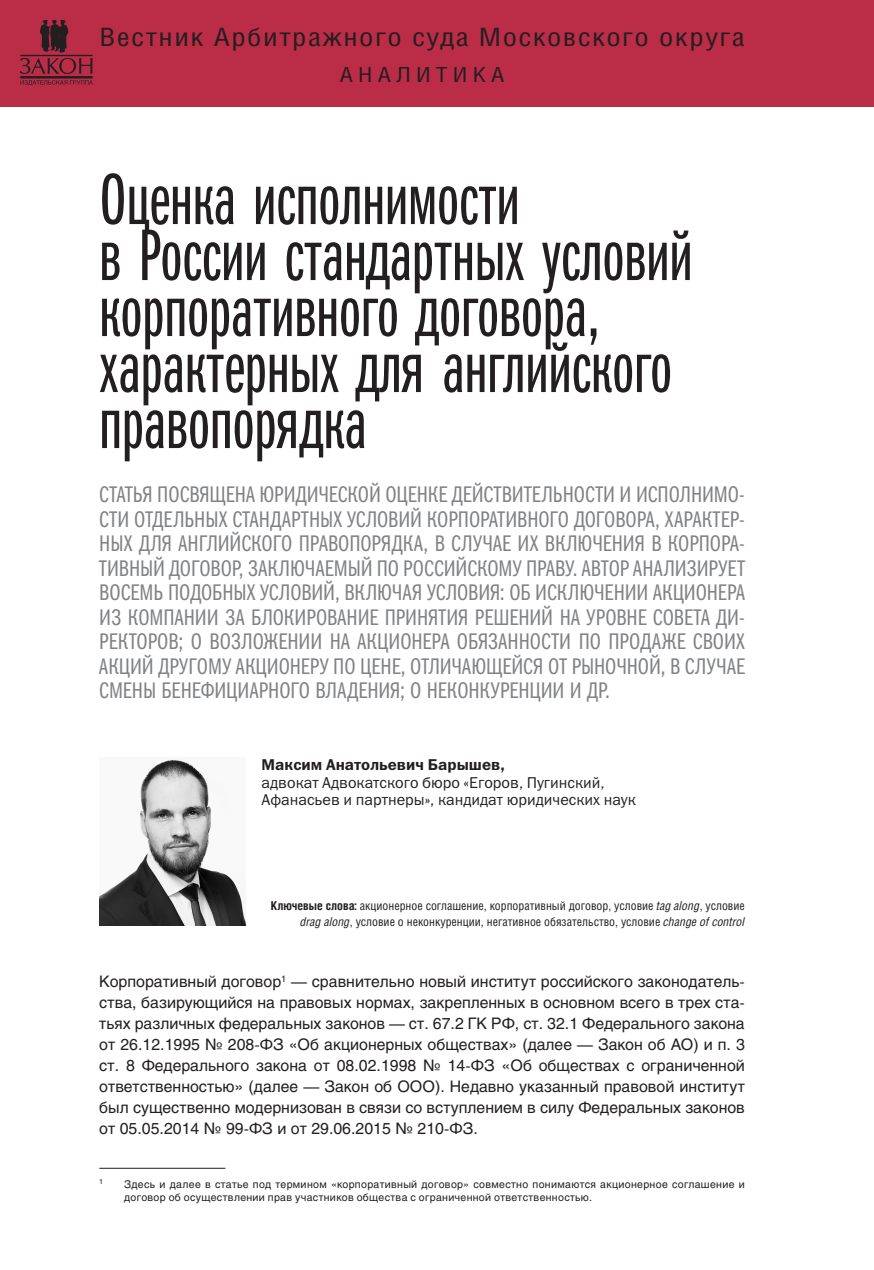
<style>
.page{position:relative;width:874px;height:1270px;background:#fff}
.page>*{position:absolute;margin:0;border:0;box-sizing:border-box;transform-origin:0 0}
.Zag{font:73.5px/56px "Franklin Gothic Book X Cmp ITC";color:#231f20}
.annons_izdania{font:25.2px "Helios Cond";letter-spacing:.05em;color:#231f20;scale:1.18 1}
.annotac{font:22.75px/24.5px "Franklin Gothic Book Cmp ITC";letter-spacing:.01em;color:#808285;text-align:justify}
.annons_izdania-2{font:20.82px "Helios Cond";letter-spacing:.21em;color:#231f20;scale:1.18 1}
.t1{font:15.75px/21px "Helios";color:#231f20;text-align:justify}
.avtor_dolz{font:15.75px/17.5px "Franklin Gothic Book ITC";color:#231f20}
.avt{font:15.75px "Franklin Gothic Demi ITC";color:#231f20}
.Kluch_slova{font:12.25px/15.8px "Helios Cond";color:#231f20;text-align:right}
.snoska_fas{font:10.5px/12.6px "Helios";letter-spacing:.03em;color:#231f20}
.snoska_fas-2{font:7.17px "Helios";color:#231f20}
.s1{font-weight:700}
.s2{font-style:italic}
</style>
<div class="page">
<div style="left:0;top:0;width:873px;height:107px;background:#bb2c47"></div>
<svg style="left:20px;top:20px;width:73px;height:66px"></svg>
<hr style="left:873px;top:0;width:1px;height:107px;background:#bb2c47">
<hr style="left:99px;top:1168px;width:126px;height:1px;background:#231f20">
<img style="left:99px;top:759px;width:147px;height:166px">
<p class="annons_izdania" style="left:99px;top:21px;width:548px">Вестник Арбитражного суда Московского округа</p>
<p class="annons_izdania-2" style="left:339px;top:62px;width:141px">АНАЛИТИКА</p>
<p class="Zag" style="left:99px;top:173px;width:594px">Оценка исполнимости<br>в России стандартных условий корпоративного договора, характерных для английского правопорядка</p>
<p class="annotac" style="left:99px;top:483px;width:646px">СТАТЬЯ ПОСВЯЩЕНА ЮРИДИЧЕСКОЙ ОЦЕНКЕ ДЕЙСТВИТЕЛЬНОСТИ И ИСПОЛНИМО-СТИ ОТДЕЛЬНЫХ СТАНДАРТНЫХ УСЛОВИЙ КОРПОРАТИВНОГО ДОГОВОРА, ХАРАКТЕР-НЫХ ДЛЯ АНГЛИЙСКОГО ПРАВОПОРЯДКА, В СЛУЧАЕ ИХ ВКЛЮЧЕНИЯ В КОРПОРА-ТИВНЫЙ ДОГОВОР, ЗАКЛЮЧАЕМЫЙ ПО РОССИЙСКОМУ ПРАВУ. АВТОР АНАЛИЗИРУЕТ ВОСЕМЬ ПОДОБНЫХ УСЛОВИЙ, ВКЛЮЧАЯ УСЛОВИЯ: ОБ ИСКЛЮЧЕНИИ АКЦИОНЕРА ИЗ КОМПАНИИ ЗА БЛОКИРОВАНИЕ ПРИНЯТИЯ РЕШЕНИЙ НА УРОВНЕ СОВЕТА ДИ-РЕКТОРОВ; О ВОЗЛОЖЕНИИ НА АКЦИОНЕРА ОБЯЗАННОСТИ ПО ПРОДАЖЕ СВОИХ АКЦИЙ ДРУГОМУ АКЦИОНЕРУ ПО ЦЕНЕ, ОТЛИЧАЮЩЕЙСЯ ОТ РЫНОЧНОЙ, В СЛУЧАЕ СМЕНЫ БЕНЕФИЦИАРНОГО ВЛАДЕНИЯ; О НЕКОНКУРЕНЦИИ И ДР.</p>
<p class="avt" style="left:261px;top:755px;width:245px">Максим Анатольевич Барышев,</p>
<p class="avtor_dolz" style="left:261px;top:773px;width:375px">адвокат Адвокатского бюро «Егоров, Пугинский,<br>Афанасьев и партнеры», кандидат юридических наук</p>
<p class="Kluch_slova" style="left:270px;top:898px;width:475px"><span class="s1">Ключевые слова:</span> акционерное соглашение, корпоративный договор, условие <span class="s2">tag along</span>, условие <span class="s2">drag along</span>, условие о неконкуренции, негативное обязательство, условие <span class="s2">change of control</span></p>
<p class="t1" style="left:99px;top:970px;width:646px">Корпоративный договор<sup>1</sup> — сравнительно новый институт российского законодатель&shy;ства, базирующийся на правовых нормах, закрепленных в основном всего в трех ста&shy;тьях различных федеральных законов — ст. 67.2 ГК РФ, ст. 32.1 Федерального закона от 26.12.1995 № 208-ФЗ «Об акционерных обществах» (далее — Закон об АО) и п. 3 ст. 8 Федерального закона от 08.02.1998 № 14-ФЗ «Об обществах с ограниченной ответственностью» (далее — Закон об ООО). Недавно указанный правовой институт был существенно модернизован в связи со вступлением в силу Федеральных законов от 05.05.2014 № 99-ФЗ и от 29.06.2015 № 210-ФЗ.</p>
<p class="snoska_fas-2" style="left:99px;top:1177px;width:5px">1</p>
<p class="snoska_fas" style="left:124px;top:1178px;width:622px">Здесь и далее в статье под термином «корпоративный договор» совместно понимаются акционерное соглашение и договор об осуществлении прав участников общества с ограниченной ответственностью.</p>
</div>
